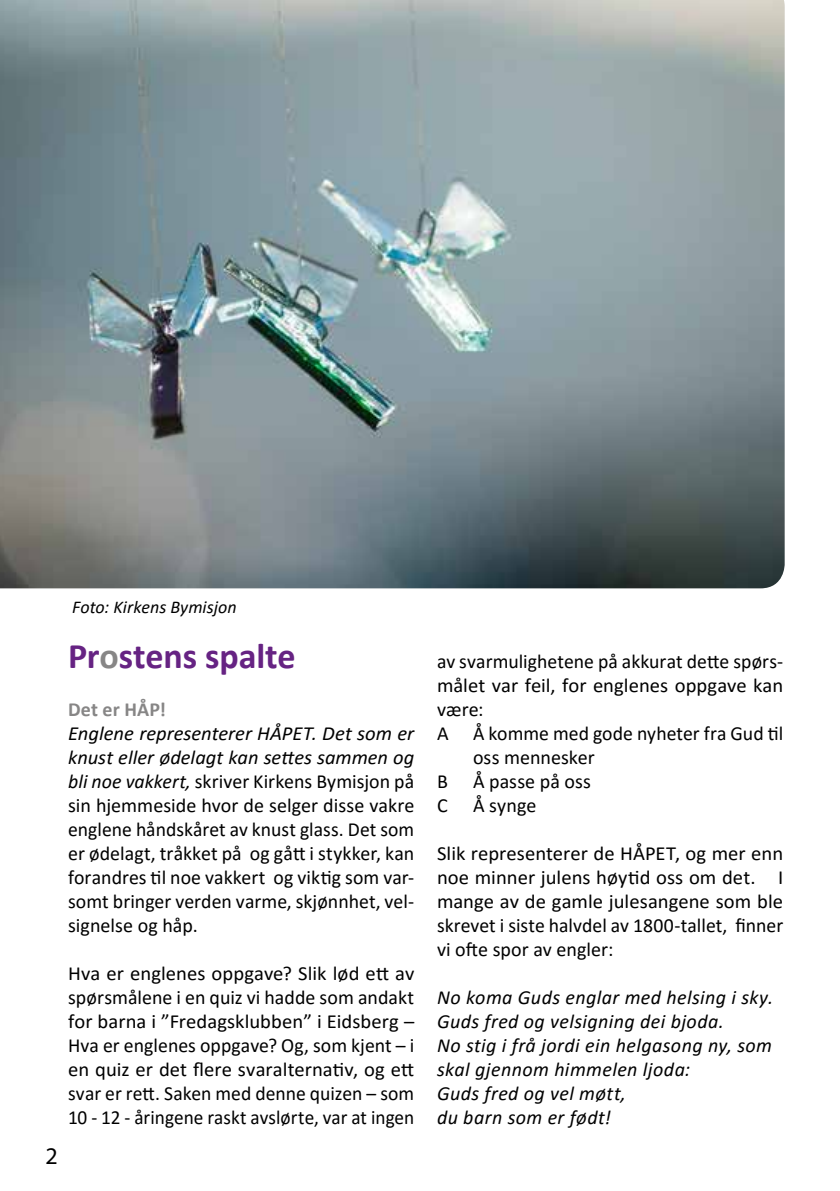
<style>
.page{position:relative;width:840px;height:1191px;background:#fff}
.page>*{position:absolute;margin:0;border:0;box-sizing:border-box;transform-origin:0 0}
.t1{font:700 36px "Calibri";letter-spacing:-.005em;color:#662383}
.t2{font:24px "Myriad Pro";color:#000}
.t3{font:20px/24px "Calibri";color:#000;text-align:justify}
.t4{font:italic 20px/24px "Calibri";letter-spacing:.02em;color:#000}
.t5{font:700 20px "Calibri";letter-spacing:.005em;color:#878686}
.t6{font:italic 18px "Calibri";color:#000}
.s1{color:#878686}
.s2{font-style:italic}
</style>
<div class="page">
<img style="left:0;top:0;width:784px;height:588px">
<p class="t2" style="left:45px;top:1140px;width:14px">2</p>
<p class="t6" style="left:72px;top:595px;width:166px">Foto: Kirkens Bymisjon</p>
<h1 class="t1" style="left:68px;top:631px;width:229px">Pr<span class="s1">o</span>stens spalte</h1>
<p class="t5" style="left:68px;top:695px;width:99px">Det er HÅP!</p>
<p class="t3" style="left:68px;top:721px;width:347px"><span class="s2">Englene representerer HÅPET. Det som er knust eller ødelagt kan settes sammen og bli noe vakkert,</span> skriver Kirkens Bymisjon på sin hjemmeside hvor de selger disse vakre englene håndskåret av knust glass. Det som er ødelagt, tråkket på og gått i stykker, kan forandres til noe vakkert og viktig som var&shy;somt bringer verden varme, skjønnhet, vel&shy;signelse og håp.</p>
<p class="t3" style="left:68px;top:961px;width:347px">Hva er englenes oppgave? Slik lød ett av spørsmålene i en quiz vi hadde som andakt for barna i ”Fredagsklubben” i Eidsberg – Hva er englenes oppgave? Og, som kjent – i en quiz er det flere svaralternativ, og ett svar er rett. Saken med denne quizen – som 10 - 12 - åringene raskt avslørte, var at ingen</p>
<p class="t3" style="left:437px;top:649px;width:347px">av svarmulighetene på akkurat dette spørs-</p>
<p class="t3" style="left:437px;top:673px;width:347px">målet var feil, for englenes oppgave kan</p>
<p class="t3" style="left:437px;top:697px;width:48px">være:</p>
<p class="t3" style="left:437px;top:721px;width:347px">A Å komme med gode nyheter fra Gud til</p>
<p class="t3" style="left:473px;top:745px;width:123px">oss mennesker</p>
<p class="t3" style="left:437px;top:769px;width:12px">B</p>
<p class="t3" style="left:473px;top:769px;width:119px">Å passe på oss</p>
<p class="t3" style="left:437px;top:793px;width:12px">C</p>
<p class="t3" style="left:473px;top:793px;width:65px">Å synge</p>
<p class="t3" style="left:437px;top:841px;width:347px">Slik representerer de HÅPET, og mer enn noe minner julens høytid oss om det. I mange av de gamle julesangene som ble skrevet i siste halvdel av 1800-tallet, finner vi ofte spor av engler:</p>
<p class="t4" style="left:437px;top:985px;width:337px">No koma Guds englar med helsing i sky.<br>Guds fred og velsigning dei bjoda.<br>No stig i frå jordi ein helgasong ny, som skal gjennom himmelen ljoda:<br>Guds fred og vel møtt,<br>du barn som er født!</p>
</div>
